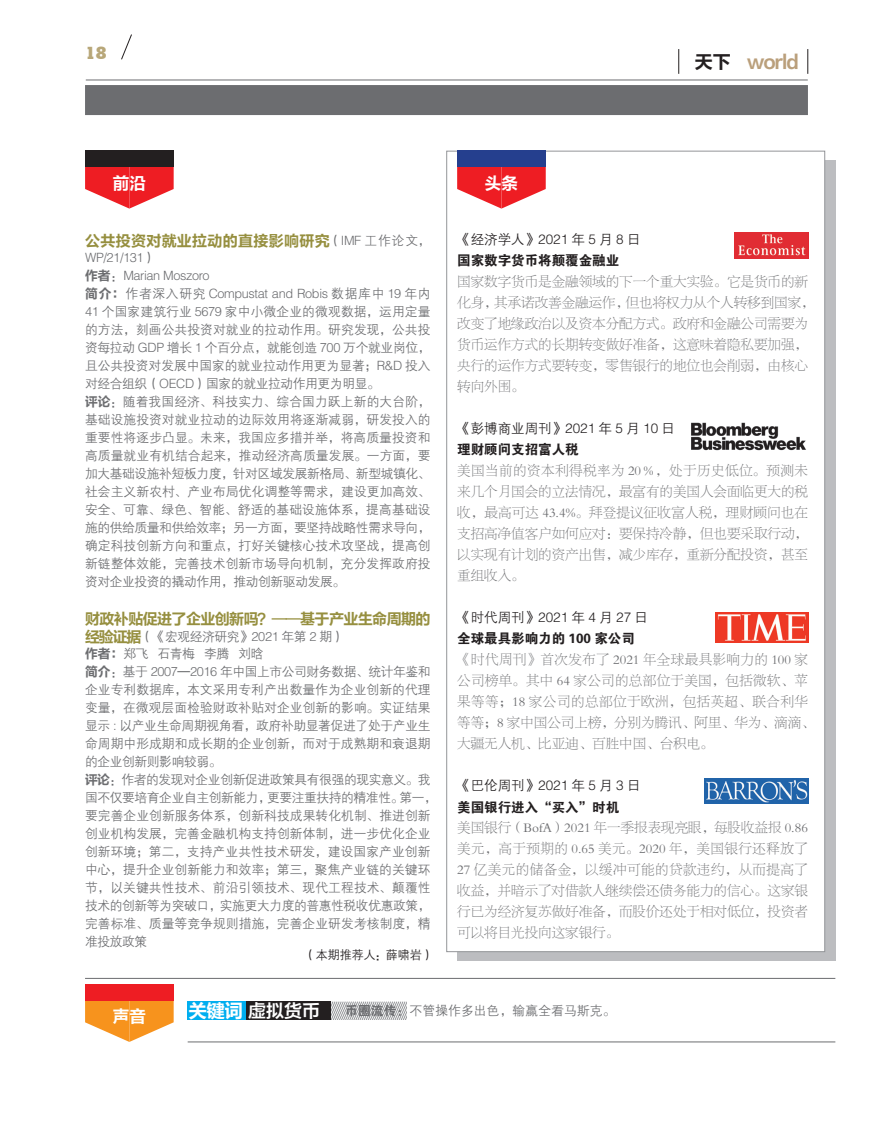
<style>
.page{position:relative;width:893px;height:1127px;background:#fff}
.page>*{position:absolute;margin:0;border:0;box-sizing:border-box;transform-origin:0 0}
.提文{font:18px "FZLTZCHJW GB1 0";color:#fff}
.t1{font:18px "FZLTCHJW GB1 0";letter-spacing:-.05em;color:#ba9f7b}
.t2{font:18px "FZLTCHJW GB1 0";color:#231f20}
.t3{font:800 16.95px "Stymie BT";color:#b8a779}
.t4{font:16.5px "FZLTCHJW GB1 0";color:#fff}
.t5{font:15px "FZLTCHJW GB1 0";letter-spacing:.02em;color:#968f3f}
.t6{font:15px "FZLTCHJW GB1 0";letter-spacing:-.04em;color:#968f3f}
.提文-2{font:13.5px/21px "FZBSJW GB1 0";color:#6c6d70;text-align:justify}
.提文-3{font:13.5px/21px "FZBSJW GB1 0";letter-spacing:.025em;color:#6c6d70}
.提文-4{font:13.5px "FZZDXJW GB1 0";color:#231f20}
.提文-5{font:13.5px "FZDHTJW GB1 0";color:#231f20}
.t7{font:12.75px/18px "FZZDXJW GB1 0";letter-spacing:.005em;color:#6c6d70;text-align:justify}
.t8{font:12.75px "FZZDXJW GB1 0";letter-spacing:-.03em;color:#6c6d70}
.t9{font:12px "FZZDXJW GB1 0";color:#231f20}
.s1{font-family:"FZZDXJW GB1 0";font-size:12.75px;color:#6c6d70}
.s2{font-family:"FZLTCHJW GB1 0"}
.s3{font-family:"FZLTCHJW GB1 0";font-size:15px;color:#968f3f}
.s4{font-family:"Microsoft Ya Hei";font-weight:700}
.s5{font-family:"FZDHTJW GB1 0"}
</style>
<div class="page">
<svg style="left:121px;top:34px;width:11px;height:26px"></svg>
<div style="left:457px;top:160px;width:378px;height:800px;background:#bcbdc0"></div>
<div style="left:446px;top:151px;width:379px;height:801px;background:#fff;border:1px solid #939598"></div>
<svg style="left:457px;top:167px;width:89px;height:42px"></svg>
<div style="left:457px;top:151px;width:89px;height:16px;background:#253f8e"></div>
<svg style="left:85px;top:167px;width:89px;height:42px"></svg>
<div style="left:85px;top:151px;width:89px;height:16px;background:#231f20"></div>
<div style="left:85px;top:85px;width:723px;height:30px;background:#6c6d70"></div>
<hr style="left:86px;top:80px;width:722px;height:1px;background:#6c6d70">
<svg style="left:807px;top:49px;width:1px;height:25px"></svg>
<svg style="left:678px;top:49px;width:1px;height:25px"></svg>
<hr style="left:85px;top:978px;width:750px;height:1px;background:#6c6d70">
<hr style="left:188px;top:1041px;width:647px;height:1px;background:#6c6d70">
<svg style="left:85px;top:1000px;width:89px;height:42px"></svg>
<div style="left:85px;top:984px;width:89px;height:16px;background:#ee1d23"></div>
<svg style="left:331px;top:1001px;width:75px;height:18px"></svg>
<div style="left:246px;top:1001px;width:85px;height:18px;background:#231f20"></div>
<div style="left:188px;top:1001px;width:58px;height:18px;background:#00aeef"></div>
<img style="left:734px;top:233px;width:74px;height:26px">
<img style="left:691px;top:422px;width:115px;height:29px">
<img style="left:704px;top:779px;width:104px;height:24px">
<img style="left:715px;top:612px;width:93px;height:30px">
<h2 class="t3" style="left:85px;top:43px;width:23px">18</h2>
<p class="t4" style="left:113px;top:174px;width:34px">前沿</p>
<p class="t4" style="left:485px;top:174px;width:34px">头条</p>
<p class="t2" style="left:695px;top:52px;width:37px">天下</p>
<p class="t1" style="left:747px;top:52px;width:54px">world</p>
<p class="t5" style="left:85px;top:232px;width:347px">公共投资对就业拉动的直接影响研究<span class="s1">（IMF 工作论文，</span></p>
<p class="t7" style="left:85px;top:249px;width:72px">WP/21/131）</p>
<p class="t8" style="left:85px;top:268px;width:126px"><span class="s2">作者</span>：Marian Moszoro</p>
<p class="t7" style="left:85px;top:285px;width:347px"><span class="s2">简介：</span>作者深入研究 Compustat and Robis 数据库中 19 年内41 个国家建筑行业 5679 家中小微企业的微观数据，运用定量的方法，刻画公共投资对就业的拉动作用。研究发现，公共投资每拉动 GDP 增长 1 个百分点，就能创造 700 万个就业岗位，且公共投资对发展中国家的就业拉动作用更为显著；R&amp;D 投入对经合组织（OECD）国家的就业拉动作用更为明显。</p>
<p class="t7" style="left:85px;top:393px;width:347px"><span class="s2">评论</span>：随着我国经济、科技实力、综合国力跃上新的大台阶，基础设施投资对就业拉动的边际效用将逐渐减弱，研发投入的重要性将逐步凸显。未来，我国应多措并举，将高质量投资和高质量就业有机结合起来，推动经济高质量发展。一方面，要加大基础设施补短板力度，针对区域发展新格局、新型城镇化、社会主义新农村、产业布局优化调整等需求，建设更加高效、安全、可靠、绿色、智能、舒适的基础设施体系，提高基础设施的供给质量和供给效率；另一方面，要坚持战略性需求导向，确定科技创新方向和重点，打好关键核心技术攻坚战，提高创新链整体效能，完善技术创新市场导向机制，充分发挥政府投资对企业投资的撬动作用，推动创新驱动发展。</p>
<p class="t6" style="left:85px;top:610px;width:347px">财政补贴促进了企业创新吗？——基于产业生命周期的</p>
<p class="t8" style="left:85px;top:629px;width:261px"><span class="s3">经验证据</span>（《宏观经济研究》2021 年第 2 期）</p>
<p class="t7" style="left:85px;top:645px;width:180px"><span class="s2">作者：</span>郑飞 石青梅 李腾 刘晗</p>
<p class="t7" style="left:85px;top:663px;width:347px"><span class="s2">简介</span>：基于 2007—2016 年中国上市公司财务数据、统计年鉴和企业专利数据库，本文采用专利产出数量作为企业创新的代理变量，在微观层面检验财政补贴对企业创新的影响。实证结果显示 : 以产业生命周期视角看，政府补助显著促进了处于产业生命周期中形成期和成长期的企业创新，而对于成熟期和衰退期的企业创新则影响较弱。</p>
<p class="t7" style="left:85px;top:771px;width:353px;text-align:left"><span class="s2">评论</span>：作者的发现对企业创新促进政策具有很强的现实意义。我国不仅要培育企业自主创新能力，更要注重扶持的精准性。第一，要完善企业创新服务体系，创新科技成果转化机制、推进创新创业机构发展，完善金融机构支持创新体制，进一步优化企业创新环境；第二，支持产业共性技术研发，建设国家产业创新中心，提升企业创新能力和效率；第三，聚焦产业链的关键环节，以关键共性技术、前沿引领技术、现代工程技术、颠覆性技术的创新等为突破口，实施更大力度的普惠性税收优惠政策，完善标准、质量等竞争规则措施，完善企业研发考核制度，精准投放政策</p>
<p class="t9" style="left:304px;top:948px;width:131px">（本期推荐人：薛啸岩）</p>
<p class="提文-4" style="left:457px;top:232px;width:185px">《经济学人》2021 年 5 月 8 日</p>
<p class="提文-5" style="left:457px;top:253px;width:163px">国家数字货币将颠覆金融业</p>
<p class="提文-2" style="left:457px;top:272px;width:359px;text-align:left">国家数字货币是金融领域的下一个重大实验。它是货币的新化身，其承诺改善金融运作，但也将权力从个人转移到国家，改变了地缘政治以及资本分配方式。政府和金融公司需要为货币运作方式的长期转变做好准备，这意味着隐私要加强，央行的运作方式要转变，零售银行的地位也会削弱，由核心转向外围。</p>
<p class="提文-4" style="left:457px;top:421px;width:219px">《彭博商业周刊》2021 年 5 月 10 日</p>
<p class="提文-5" style="left:457px;top:442px;width:123px">理财顾问支招富人税</p>
<p class="提文-2" style="left:457px;top:461px;width:352px">美国当前的资本利得税率为 20％，处于历史低位。预测未来几个月国会的立法情况，最富有的美国人会面临更大的税收，最高可达 43.4%。拜登提议征收富人税，理财顾问也在支招高净值客户如何应对：要保持冷静，但也要采取行动，以实现有计划的资产出售，减少库存，重新分配投资，甚至重组收入。</p>
<p class="提文-4" style="left:457px;top:610px;width:192px">《时代周刊》2021 年 4 月 27 日</p>
<p class="提文-5" style="left:457px;top:631px;width:179px">全球最具影响力的 100 家公司</p>
<p class="提文-3" style="left:457px;top:650px;width:359px">《时代周刊》首次发布了 2021 年全球最具影响力的 100 家公司榜单。其中 64 家公司的总部位于美国，包括微软、苹果等等；18 家公司的总部位于欧洲，包括英超、联合利华等等；8 家中国公司上榜，分别为腾讯、阿里、华为、滴滴、大疆无人机、比亚迪、百胜中国、台积电。</p>
<p class="提文-4" style="left:457px;top:778px;width:185px">《巴伦周刊》2021 年 5 月 3 日</p>
<p class="提文-5" style="left:457px;top:799px;width:163px">美国银行进入“买入”时机</p>
<p class="提文-2" style="left:457px;top:818px;width:352px">美国银行（BofA）2021 年一季报表现亮眼，每股收益报 0.86美元，高于预期的 0.65 美元。2020 年，美国银行还释放了27 亿美元的储备金，以缓冲可能的贷款违约，从而提高了收益，并暗示了对借款人继续偿还债务能力的信心。这家银行已为经济复苏做好准备，而股价还处于相对低位，投资者可以将目光投向这家银行。</p>
<p class="t4" style="left:113px;top:1007px;width:34px">声音</p>
<p class="提文" style="left:189px;top:1000px;width:133px"><span class="s4">关键词</span> 虚拟货币</p>
<p class="t7" style="left:345px;top:1001px;width:272px"><span class="s5">币圈流传：</span>不管操作多出色，输赢全看马斯克。</p>
</div>
